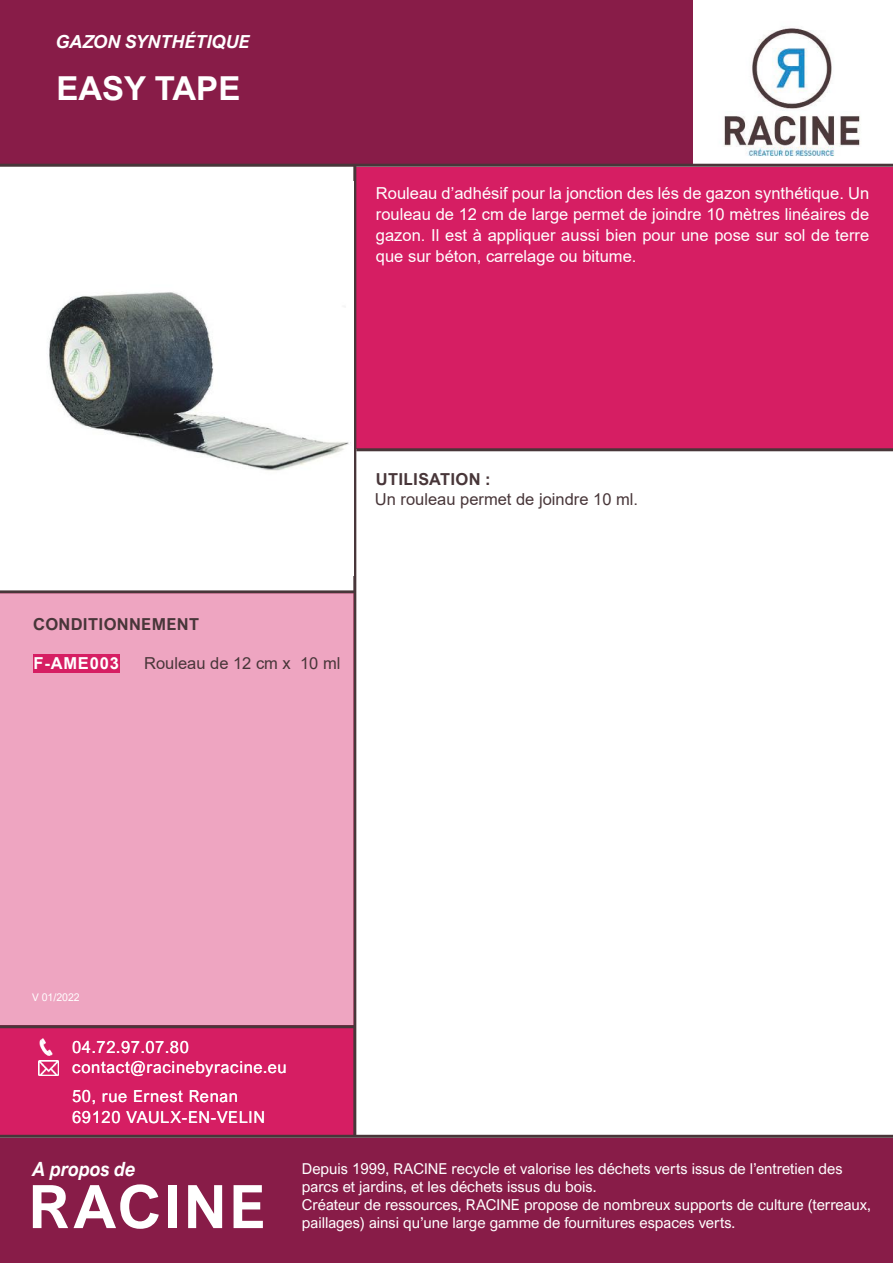
<style>
.page{position:relative;width:893px;height:1263px;background:#fff}
.page>*{position:absolute;margin:0;border:0;box-sizing:border-box;transform-origin:0 0}
.t1{font:700 60px "Arial Nova";letter-spacing:.04em;color:#fff}
.t2{font:700 33px "Arial";color:#fff}
.t3{font:italic 700 19.65px "Arial Nova";color:#fff;scale:.92 1}
.t4{font:italic 700 18px "Arial Nova";color:#fff}
.t5{font:16.5px/21px "Arial";color:#fff;text-align:justify}
.t6{font:16.5px/19.8px "Arial Nova";letter-spacing:.04em;color:#fff}
.t7{font:16.5px "Arial";color:#483639}
.t8{font:700 16.5px "Arial Nova";letter-spacing:.02em;color:#483639}
.t9{font:700 16.5px "Arial";letter-spacing:.05em;color:#fff}
.t10{font:15px/18px "Arial Nova";color:#fff}
.t11{font:10.5px "Arial Nova";color:#fff}
</style>
<div class="page">
<div style="left:356px;top:167px;width:537px;height:281px;background:#d61e63"></div>
<div style="left:0;top:1025px;width:353px;height:110px;background:#d61e63"></div>
<div style="left:0;top:0;width:693px;height:164px;background:#881c48"></div>
<img style="left:702px;top:27px;width:186px;height:137px">
<hr style="left:0;top:164px;width:893px;height:3px;background:#483639">
<hr style="left:356px;top:448px;width:537px;height:3px;background:#483639">
<hr style="left:0;top:1135px;width:893px;height:3px;background:#483639">
<div style="left:0;top:1138px;width:893px;height:125px;background:#881c48"></div>
<img style="left:38px;top:1060px;width:20px;height:15px">
<img style="left:39px;top:1038px;width:14px;height:17px">
<hr style="left:353px;top:166px;width:3px;height:970px;background:#483639">
<hr style="left:0;top:590px;width:355px;height:3px;background:#483639">
<hr style="left:0;top:1025px;width:355px;height:3px;background:#483639">
<div style="left:0;top:593px;width:353px;height:432px;background:#eea5c1"></div>
<div style="left:33px;top:654px;width:87px;height:19px;background:#d61e63"></div>
<img style="left:48px;top:292px;width:303px;height:179px">
<p class="t4" style="left:56px;top:31px;width:195px">GAZON SYNTHÉTIQUE</p>
<h2 class="t2" style="left:56px;top:65px;width:185px">EASY TAPE</h2>
<p class="t5" style="left:376px;top:183px;width:495px">Rouleau d’adhésif pour la jonction des lés de gazon synthétique. Un rouleau de 12 cm de large permet de joindre 10 mètres linéaires de gazon. Il est à appliquer aussi bien pour une pose sur sol de terre que sur béton, carrelage ou bitume.</p>
<p class="t8" style="left:376px;top:469px;width:116px">UTILISATION :</p>
<p class="t7" style="left:375px;top:488px;width:265px">Un rouleau permet de joindre 10 ml.</p>
<p class="t8" style="left:33px;top:615px;width:167px">CONDITIONNEMENT</p>
<p class="t9" style="left:33px;top:652px;width:87px">F-AME003</p>
<p class="t7" style="left:144px;top:651px;width:198px">Rouleau de 12 cm x 10 ml</p>
<p class="t11" style="left:32px;top:991px;width:49px">V 01/2022</p>
<p class="t6" style="left:72px;top:1037px;width:216px">04.72.97.07.80 contact@racinebyracine.eu</p>
<p class="t6" style="left:72px;top:1085px;width:194px;line-height:21.6px">50, rue Ernest Renan<br>69120 VAULX-EN-VELIN</p>
<h3 class="t3" style="left:33px;top:1157px;width:114px">A propos de</h3>
<h1 class="t1" style="left:28px;top:1172px;width:239px">RACINE</h1>
<p class="t10" style="left:302px;top:1160px;width:570px">Depuis 1999, RACINE recycle et valorise les déchets verts issus de l’entretien des parcs et jardins, et les déchets issus du bois.<br>Créateur de ressources, RACINE propose de nombreux supports de culture (terreaux, paillages) ainsi qu’une large gamme de fournitures espaces verts.</p>
</div>
